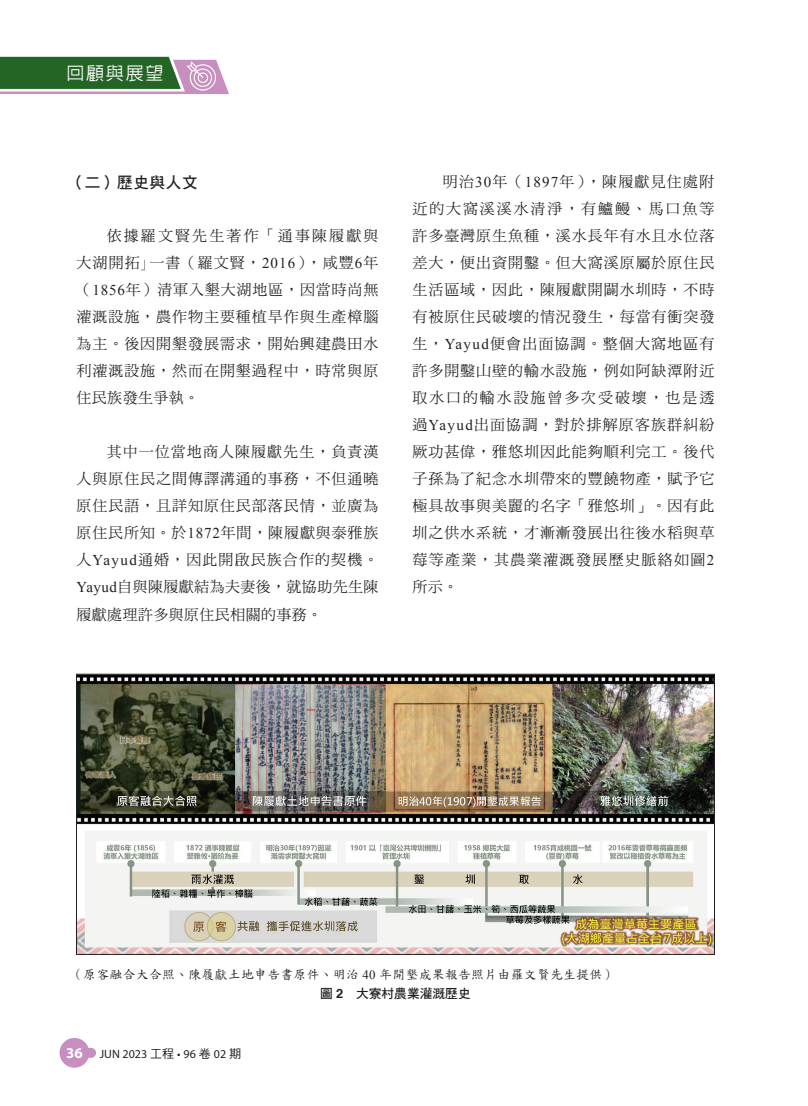
<style>
.page{position:relative;width:808px;height:1106px;background:#fff}
.page>*{position:absolute;margin:0;border:0;box-sizing:border-box;transform-origin:0 0}
.t1{font:500 18px "AR Hei B5";letter-spacing:.1em;color:#fff}
.t2{font:15.75px "DF Hei Std W7";letter-spacing:.03em;color:#231f20}
.t3{font:15px/27px "DF Ming Std W5";letter-spacing:.06em;color:#231f20;text-align:justify}
.t4{font:12.9px "DF Biao Kai Shu Std W5";letter-spacing:.025em;color:#231f20}
.t5{font:12.75px "DF Hei Std W7";color:#231f20}
.t6{font:12px "Myriad Pro";color:#231f20}
.s1{font-family:"P Ming Li U"}
.s2{font-family:"Times New Roman"}
.s3{font-family:"Helvetica";font-weight:700}
.s4{font-weight:700;font-size:15px;color:#fff}
.s5{font-family:"DF Hei Std W5"}
</style>
<div class="page">
<svg style="left:0;top:57px;width:229px;height:37px;background:#638262"></svg>
<div style="left:60px;top:1037px;width:29px;height:30px;background:#c78ebf;border-radius:50%"></div>
<div style="left:70px;top:1047px;width:26px;height:10px;background:#c78ebf;border-radius:5px"></div>
<img style="left:78px;top:676px;width:635px;height:276px">
<div style="left:76px;top:674px;width:639px;height:280px;border:1px solid #231f20"></div>
<p class="t1" style="left:66px;top:64px;width:99px">回顧與展望</p>
<p class="t2" style="left:69px;top:174px;width:131px">（二）歷史與人文</p>
<p class="t3" style="left:77px;top:222px;width:303px;text-indent:30px">依據羅文賢先生著作「通事陳履獻與大湖開拓<span class="s1">｣</span>一書（羅文賢，<span class="s2">2016</span>），咸豐<span class="s2">6</span>年（<span class="s2">1856</span>年）清軍入墾大湖地區，因當時尚無灌溉設施，農作物主要種植旱作與生產樟腦為主。後因開墾發展需求，開始興建農田水利灌溉設施，然而在開墾過程中，時常與原住民族發生爭執。</p>
<p class="t3" style="left:77px;top:438px;width:303px;text-indent:30px">其中一位當地商人陳履獻先生，負責漢人與原住民之間傳譯溝通的事務，不但通曉原住民語，且詳知原住民部落民情，並廣為原住民所知。於<span class="s2">1872</span>年間，陳履獻與泰雅族人<span class="s2">Yayud</span>通婚，因此開啟民族合作的契機。<span class="s2">Yayud</span>自與陳履獻結為夫妻後，就協助先生陳履獻處理許多與原住民相關的事務。</p>
<p class="t3" style="left:412px;top:168px;width:303px;text-indent:30px">明治<span class="s2">30</span>年（<span class="s2">1897</span>年），陳履獻見住處附近的大窩溪溪水清淨，有鱸鰻、馬口魚等許多臺灣原生魚種，溪水長年有水且水位落差大，便出資開鑿。但大窩溪原屬於原住民生活區域，因此，陳履獻開闢水圳時，不時有被原住民破壞的情況發生，每當有衝突發生，<span class="s2">Yayud</span>便會出面協調。整個大窩地區有許多開鑿山壁的輸水設施，例如阿缺潭附近取水口的輸水設施曾多次受破壞，也是透過<span class="s2">Yayud</span>出面協調，對於排解原客族群糾紛厥功甚偉，雅悠圳因此能夠順利完工。後代子孫為了紀念水圳帶來的豐饒物產，賦予它極具故事與美麗的名字「雅悠圳」。因有此圳之供水系統，才漸漸發展出往後水稻與草莓等產業，其農業灌溉發展歷史脈絡如圖<span class="s2">2</span>所示。</p>
<p class="t4" style="left:70px;top:967px;width:547px">（原客融合大合照、陳履獻土地申告書原件、明治 <span class="s2">40</span> 年開墾成果報告照片由羅文賢先生提供）</p>
<p class="t5" style="left:320px;top:986px;width:152px">圖 <span class="s3">2</span>　大寮村農業灌溉歷史</p>
<p class="t6" style="left:66px;top:1046px;width:177px"><span class="s4">36</span> JUN 2023 <span class="s5">工程</span> • 96 <span class="s5">卷</span> 02 <span class="s5">期</span></p>
</div>
